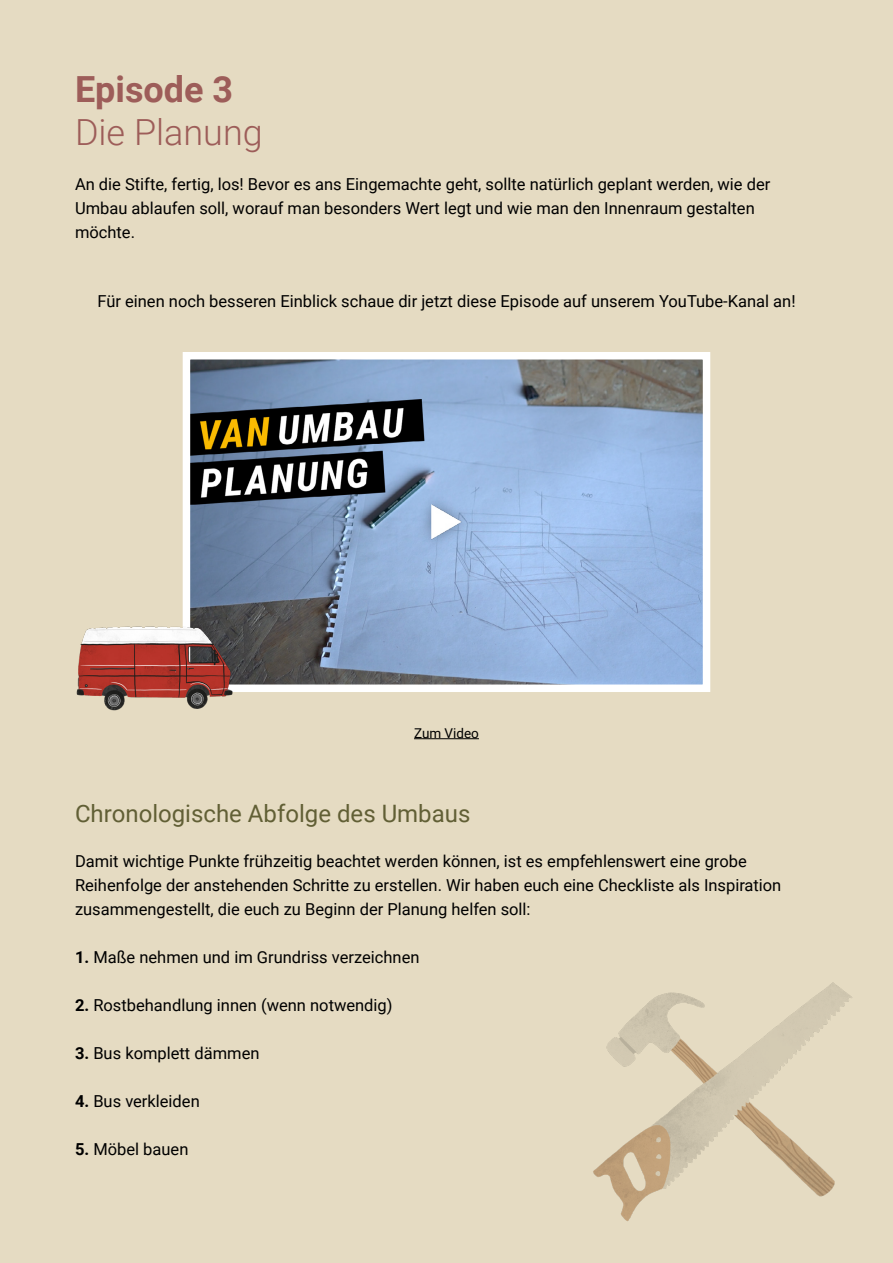
<style>
.page{position:relative;width:893px;height:1263px;background:#e5dbc2}
.page>*{position:absolute;margin:0;border:0;box-sizing:border-box;transform-origin:0 0}
.t1{font:300 36px "Roboto";color:#9d5d59}
.t2{font:700 36px "Roboto";color:#9d5d59}
.t3{font:24px "Roboto";color:#615f35}
.t4{font:16.5px/24px "Roboto";color:#000}
.t5{font:13.5px "Roboto";color:#000}
.s1{font-weight:700}
</style>
<div class="page">
<img style="left:593px;top:982px;width:259px;height:239px">
<img style="left:192px;top:361px;width:509px;height:322px">
<div style="left:183px;top:352px;width:527px;height:340px;border:8px solid #fff"></div>
<hr style="left:414px;top:738px;width:65px;height:1px;background:#000">
<img style="left:76px;top:607px;width:160px;height:104px">
<div style="left:418px;top:494px;width:54px;height:56px;background:#000;opacity:.35"></div>
<img style="left:431px;top:505px;width:30px;height:34px">
<h1 class="t2" style="left:75px;top:64px;width:160px">Episode 3</h1>
<h1 class="t1" style="left:75px;top:107px;width:189px">Die Planung</h1>
<p class="t4" style="left:75px;top:171px;width:697px">An die Stifte, fertig, los! Bevor es ans Eingemachte geht, sollte natürlich geplant werden, wie der<br>Umbau ablaufen soll, worauf man besonders Wert legt und wie man den Innenraum gestalten möchte.</p>
<p class="t4" style="left:97px;top:289px;width:700px">Für einen noch besseren Einblick schaue dir jetzt diese Episode auf unserem YouTube-Kanal an!</p>
<p class="t5" style="left:414px;top:723px;width:66px">Zum Video</p>
<h2 class="t3" style="left:75px;top:797px;width:397px">Chronologische Abfolge des Umbaus</h2>
<p class="t4" style="left:75px;top:849px;width:708px">Damit wichtige Punkte frühzeitig beachtet werden können, ist es empfehlenswert eine grobe<br>Reihenfolge der anstehenden Schritte zu erstellen. Wir haben euch eine Checkliste als Inspiration zusammengestellt, die euch zu Beginn der Planung helfen soll:</p>
<p class="t4" style="left:75px;top:944px;width:346px"><span class="s1">1.</span> Maße nehmen und im Grundriss verzeichnen</p>
<p class="t4" style="left:75px;top:992px;width:319px"><span class="s1">2.</span> Rostbehandlung innen (wenn notwendig)</p>
<p class="t4" style="left:75px;top:1040px;width:186px"><span class="s1">3.</span> Bus komplett dämmen</p>
<p class="t4" style="left:75px;top:1088px;width:126px"><span class="s1">4.</span> Bus verkleiden</p>
<p class="t4" style="left:75px;top:1136px;width:115px"><span class="s1">5.</span> Möbel bauen</p>
</div>
